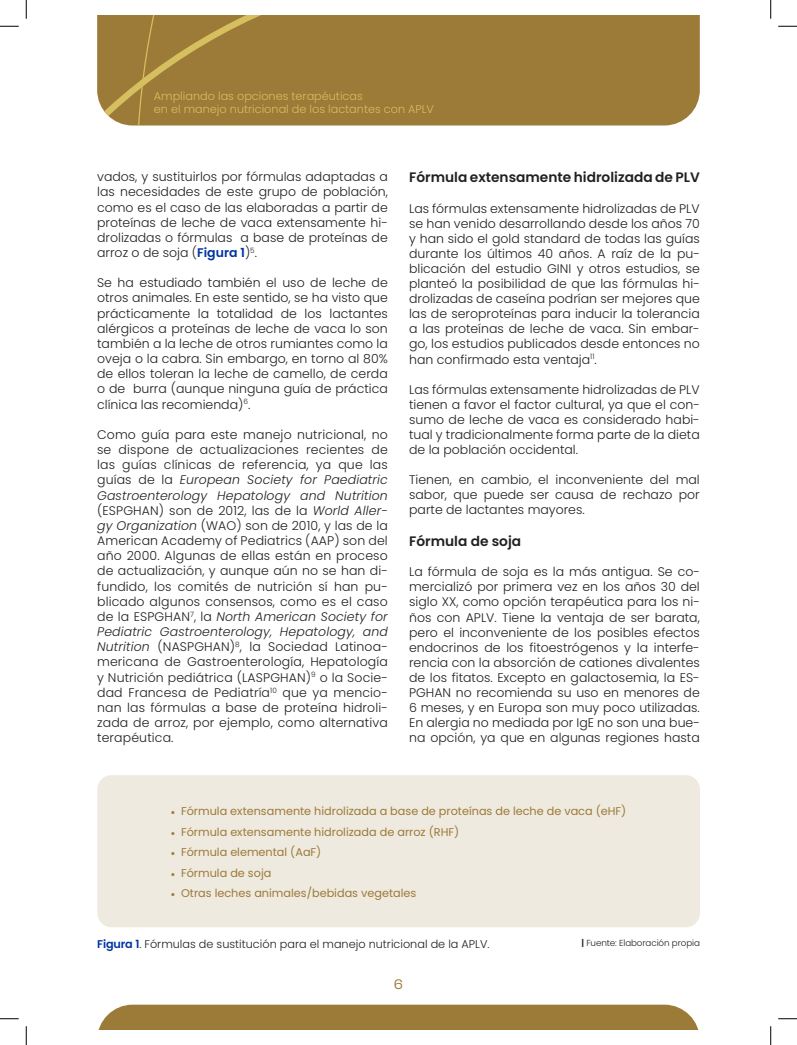
<style>
.page{position:relative;width:797px;height:1045px;background:#fff}
.page>*{position:absolute;margin:0;border:0;box-sizing:border-box;transform-origin:0 0}
.t1{font:300 15px "Paralucent";color:#9c7a38}
.t2{font:600 13.75px "Poppins";color:#231f20}
.t3{font:300 12.5px/15.1px "Poppins";color:#231f20;text-align:justify}
.t4{font:11.25px "Poppins";color:#9c7a38}
.t5{font:300 11.25px/13.8px "Poppins";color:#d6bf5e}
.t6{font:300 11.25px "Poppins";color:#231f20}
.t7{font:300 8.75px "Poppins";letter-spacing:-.01em;color:#231f20}
.s1{font-weight:600;color:#0033a1}
.s2{font-style:italic}
.s3{font-family:"Minion Pro"}
.s4{font-weight:600}
</style>
<div class="page">
<div style="left:97px;top:16px;width:602px;height:109px;background:#9c7a38"></div>
<svg style="left:99px;top:1004px;width:599px;height:25px;background:#a18143"></svg>
<div style="left:97px;top:775px;width:603px;height:152px;background:#efeadf;border-radius:14px"></div>
<svg style="left:0;top:25px;width:19px;height:2px"></svg>
<svg style="left:778px;top:25px;width:19px;height:2px"></svg>
<svg style="left:0;top:1018px;width:19px;height:1px"></svg>
<svg style="left:778px;top:1018px;width:19px;height:1px"></svg>
<svg style="left:25px;top:0;width:2px;height:19px"></svg>
<svg style="left:25px;top:1026px;width:2px;height:19px"></svg>
<svg style="left:770px;top:0;width:1px;height:19px"></svg>
<svg style="left:770px;top:1026px;width:1px;height:19px"></svg>
<p class="t5" style="left:154px;top:89px;width:282px">Ampliando las opciones terapéuticas<br>en el manejo nutricional de los lactantes con APLV</p>
<p class="t3" style="left:97px;top:169px;width:292px">vados, y sustituirlos por fórmulas adaptadas a las necesidades de este grupo de población, como es el caso de las elaboradas a partir de proteínas de leche de vaca extensamente hi&shy;drolizadas o fórmulas a base de proteínas de arroz o de soja (<span class="s1">Figura 1</span>)<sup>5</sup>.</p>
<p class="t3" style="left:97px;top:275px;width:292px">Se ha estudiado también el uso de leche de otros animales. En este sentido, se ha visto que prácticamente la totalidad de los lactantes alérgicos a proteínas de leche de vaca lo son también a la leche de otros rumiantes como la oveja o la cabra. Sin embargo, en torno al 80% de ellos toleran la leche de camello, de cerda o de burra (aunque ninguna guía de práctica clínica las recomienda)<sup>6</sup>.</p>
<p class="t3" style="left:97px;top:427px;width:292px">Como guía para este manejo nutricional, no se dispone de actualizaciones recientes de las guías clínicas de referencia, ya que las guías de la <span class="s2">European Society for Paediatric Gastroenterology Hepatology and Nutrition </span>(ESPGHAN) son de 2012, las de la <span class="s2">World Aller&shy;gy Organization</span> (WAO) son de 2010, y las de la American Academy of Pediatrics (AAP) son del año 2000. Algunas de ellas están en proceso de actualización, y aunque aún no se han di&shy;fundido, los comités de nutrición sí han pu&shy;blicado algunos consensos, como es el caso de la ESPGHAN<sup>7</sup>, la <span class="s2">North American Society for Pediatric Gastroenterology, Hepatology, and Nutrition</span> (NASPGHAN)<sup>8</sup>, la Sociedad Latinoa&shy;mericana de Gastroenterología, Hepatología y Nutrición pediátrica (LASPGHAN)<sup>9</sup> o la Socie&shy;dad Francesa de Pediatría<sup>10</sup> que ya mencio&shy;nan las fórmulas a base de proteína hidroli&shy;zada de arroz, por ejemplo, como alternativa terapéutica.</p>
<p class="t2" style="left:409px;top:170px;width:292px">Fórmula extensamente hidrolizada de PLV</p>
<p class="t3" style="left:409px;top:201px;width:292px">Las fórmulas extensamente hidrolizadas de PLV se han venido desarrollando desde los años 70 y han sido el gold standard de todas las guías durante los últimos 40 años. A raíz de la pu&shy;blicación del estudio GINI y otros estudios, se planteó la posibilidad de que las fórmulas hi&shy;drolizadas de caseína podrían ser mejores que las de seroproteínas para inducir la tolerancia a las proteínas de leche de vaca. Sin embar&shy;go, los estudios publicados desde entonces no han confirmado esta ventaja<sup>11</sup>.</p>
<p class="t3" style="left:409px;top:382px;width:292px">Las fórmulas extensamente hidrolizadas de PLV tienen a favor el factor cultural, ya que el con&shy;sumo de leche de vaca es considerado habi&shy;tual y tradicionalmente forma parte de la dieta de la población occidental.</p>
<p class="t3" style="left:409px;top:472px;width:292px">Tienen, en cambio, el inconveniente del mal sabor, que puede ser causa de rechazo por parte de lactantes mayores.</p>
<p class="t2" style="left:409px;top:533px;width:114px">Fórmula de soja</p>
<p class="t3" style="left:409px;top:564px;width:292px">La fórmula de soja es la más antigua. Se co&shy;mercializó por primera vez en los años 30 del siglo XX, como opción terapéutica para los ni&shy;ños con APLV. Tiene la ventaja de ser barata, pero el inconveniente de los posibles efectos endocrinos de los fitoestrógenos y la interfe&shy;rencia con la absorción de cationes divalentes de los fitatos. Excepto en galactosemia, la ES-PGHAN no recomienda su uso en menores de 6 meses, y en Europa son muy poco utilizadas.<br>En alergia no mediada por IgE no son una bue&shy;na opción, ya que en algunas regiones hasta</p>
<p class="t4" style="left:171px;top:804px;width:457px"><span class="s3">•</span> Fórmula extensamente hidrolizada a base de proteínas de leche de vaca (eHF)</p>
<p class="t4" style="left:171px;top:825px;width:290px"><span class="s3">•</span> Fórmula extensamente hidrolizada de arroz (RHF)</p>
<p class="t4" style="left:171px;top:846px;width:152px"><span class="s3">•</span> Fórmula elemental (AaF)</p>
<p class="t4" style="left:171px;top:866px;width:102px"><span class="s3">•</span> Fórmula de soja</p>
<p class="t4" style="left:171px;top:887px;width:247px"><span class="s3">•</span> Otras leches animales/bebidas vegetales</p>
<p class="t6" style="left:97px;top:937px;width:394px"><span class="s1">Figura 1</span>. Fórmulas de sustitución para el manejo nutricional de la APLV.</p>
<p class="t7" style="left:581px;top:937px;width:120px"><span class="s4">|</span> Fuente: Elaboración propia</p>
<p class="t1" style="left:394px;top:975px;width:10px">6</p>
</div>
